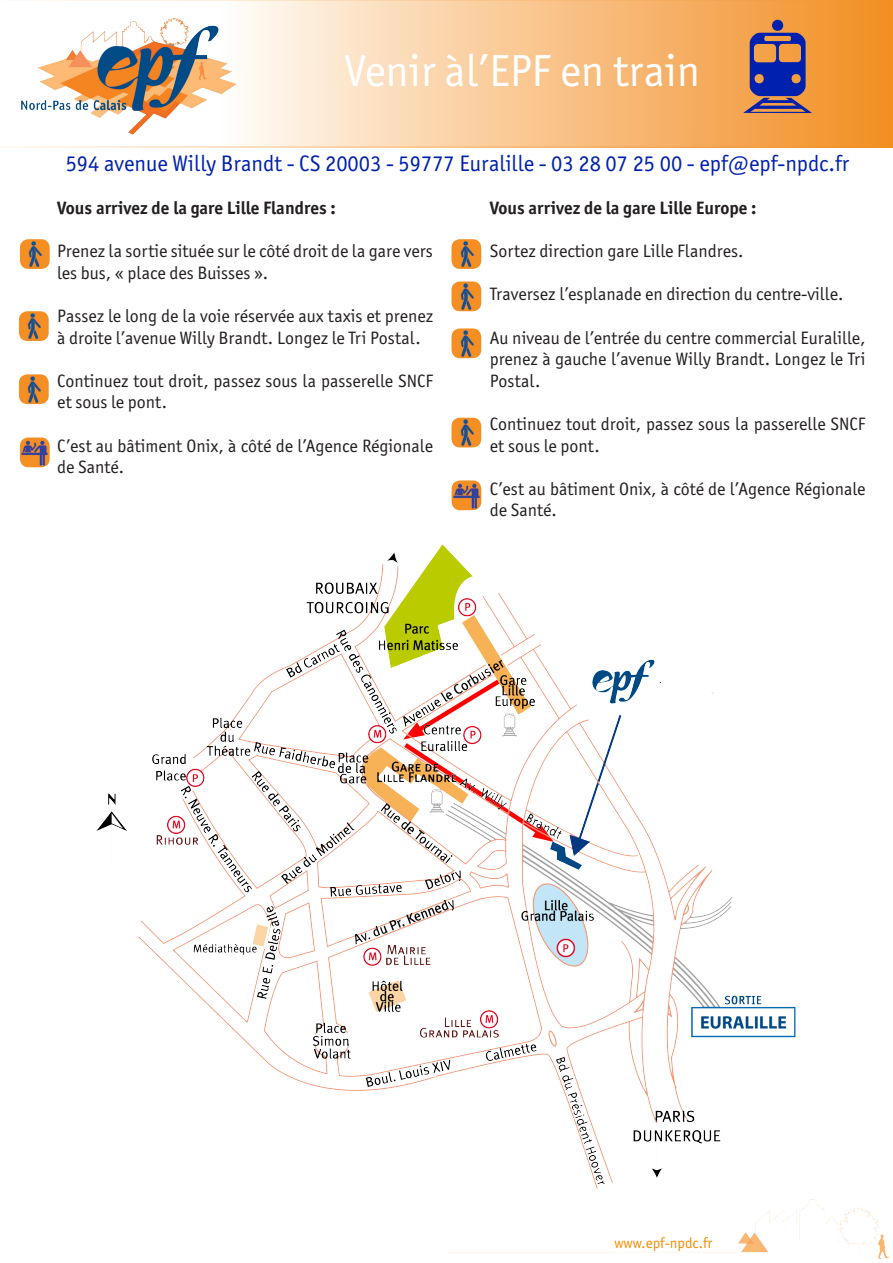
<style>
.page{position:relative;width:893px;height:1263px;background:#fff}
.page>*{position:absolute;margin:0;border:0;box-sizing:border-box;transform-origin:0 0}
.t1{font:90px "Travelcons";color:#0021ad}
.t2{font:45px "Officina Sans ITC Std";color:#fff}
.t3{font:22.5px "Officina Sans ITC Std";color:#0021ad}
.t4{font:18px/21.6px "Officina Sans ITC Std";color:#231f20}
.t5{font:700 18px "Officina Sans ITC Std";color:#231f20}
.t6{font:15px "Officina Sans ITC Std";color:#f18e00}
</style>
<div class="page">
<svg style="left:0;top:0;width:893px;height:148px;background:#f8c287"></svg>
<img style="left:1px;top:5px;width:254px;height:136px">
<img style="left:446px;top:1209px;width:443px;height:50px">
<img style="left:20px;top:239px;width:30px;height:30px">
<img style="left:19px;top:311px;width:30px;height:30px">
<img style="left:19px;top:374px;width:30px;height:30px">
<img style="left:20px;top:437px;width:30px;height:30px">
<img style="left:451px;top:239px;width:30px;height:30px">
<img style="left:451px;top:281px;width:30px;height:30px">
<img style="left:451px;top:328px;width:30px;height:30px">
<img style="left:451px;top:418px;width:30px;height:29px">
<img style="left:452px;top:480px;width:29px;height:20px">
<img style="left:96px;top:500px;width:766px;height:709px">
<p class="t2" style="left:344px;top:44px;width:357px">Venir àl’EPF en train</p>
<p class="t1" style="left:737px;top:29px;width:83px">&gt;</p>
<p class="t3" style="left:66px;top:151px;width:785px">594 avenue Willy Brandt - CS 20003 - 59777 Euralille - 03 28 07 25 00 - epf@epf-npdc.fr</p>
<p class="t5" style="left:57px;top:197px;width:280px">Vous arrivez de la gare Lille Flandres :</p>
<p class="t4" style="left:57px;top:240px;width:377px">Prenez la sortie située sur le côté droit de la gare vers les bus, « place des Buisses ».</p>
<p class="t4" style="left:57px;top:305px;width:377px">Passez le long de la voie réservée aux taxis et prenez à droite l’avenue Willy Brandt. Longez le Tri Postal.</p>
<p class="t4" style="left:57px;top:370px;width:377px">Continuez tout droit, passez sous la passerelle SNCF et sous le pont.</p>
<p class="t4" style="left:57px;top:435px;width:377px">C’est au bâtiment Onix, à côté de l’Agence Régionale de Santé.</p>
<p class="t5" style="left:490px;top:197px;width:268px">Vous arrivez de la gare Lille Europe :</p>
<p class="t4" style="left:490px;top:240px;width:255px">Sortez direction gare Lille Flandres.</p>
<p class="t4" style="left:490px;top:283px;width:355px">Traversez l’esplanade en direction du centre-ville.</p>
<p class="t4" style="left:490px;top:327px;width:377px;text-align:justify">Au niveau de l’entrée du centre commercial Euralille, prenez à gauche l’avenue Willy Brandt. Longez le Tri Postal.</p>
<p class="t4" style="left:490px;top:413px;width:377px">Continuez tout droit, passez sous la passerelle SNCF et sous le pont.</p>
<p class="t4" style="left:490px;top:478px;width:377px">C’est au bâtiment Onix, à côté de l’Agence Régionale de Santé.</p>
<p class="t6" style="left:614px;top:1234px;width:100px">www.epf-npdc.fr</p>
</div>
